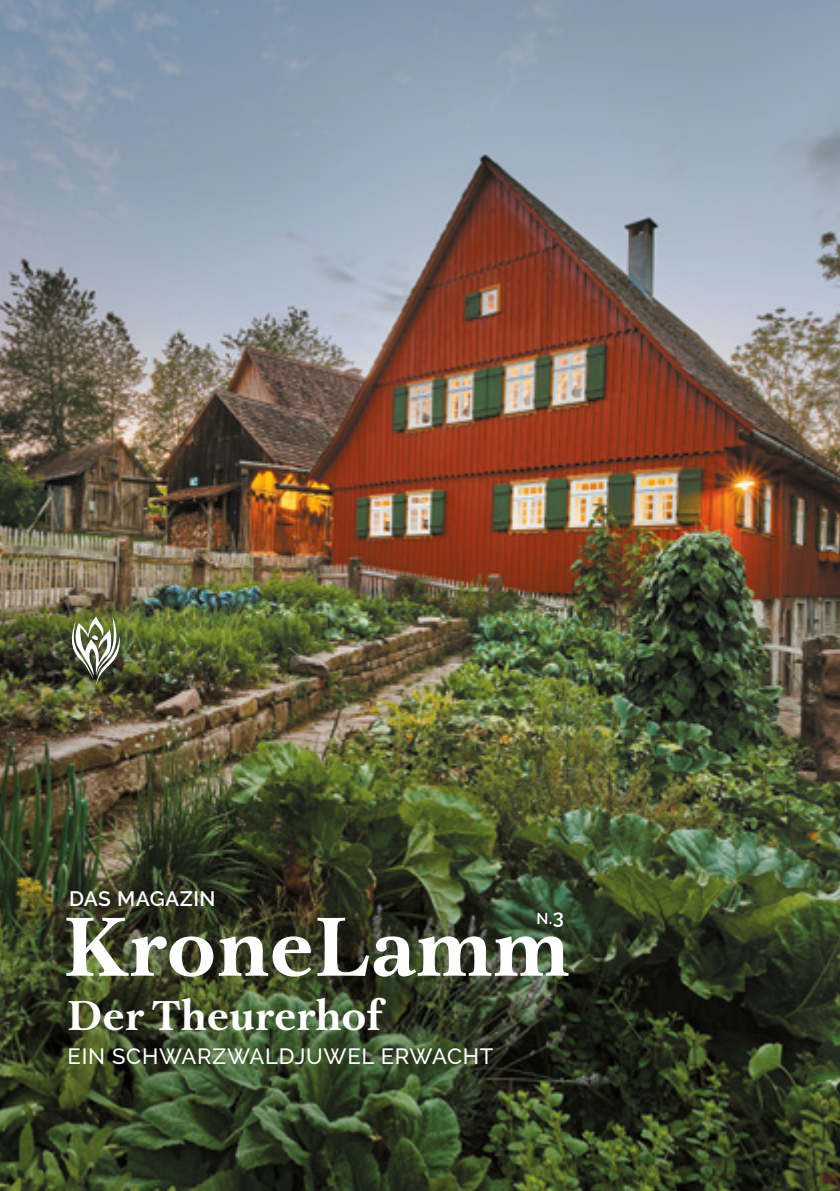
<style>
.page{position:relative;width:840px;height:1191px;background:#fff}
.page>*{position:absolute;margin:0;border:0;box-sizing:border-box;transform-origin:0 0}
.t1{font:700 86px "Aria Text G2";color:#fff}
.t2{font:700 43px "Aria Text G2";color:#fff}
.t3{font:500 22px "Raleway";letter-spacing:.035em;color:#fff}
.t4{font:600 20.8px "Raleway";letter-spacing:.02em;color:#fff}
.t5{font:600 15.6px "Raleway";color:#fff}
.s1{font-size:16.6px}
.s2{font-size:20.2px}
</style>
<div class="page">
<img style="left:0;top:0;width:839px;height:1191px">
<img style="left:67px;top:616px;width:54px;height:70px">
<p class="t4" style="left:69px;top:887px;width:148px">DAS MAGAZIN</p>
<p class="t5" style="left:536px;top:909px;width:29px">N<span class="s1">.</span><span class="s2">3</span></p>
<h1 class="t1" style="left:63px;top:895px;width:507px">KroneLamm</h1>
<h2 class="t2" style="left:68px;top:989px;width:316px">Der Theurerhof</h2>
<p class="t3" style="left:68px;top:1043px;width:427px">EIN SCHWARZWALDJUWEL ERWACHT</p>
</div>
